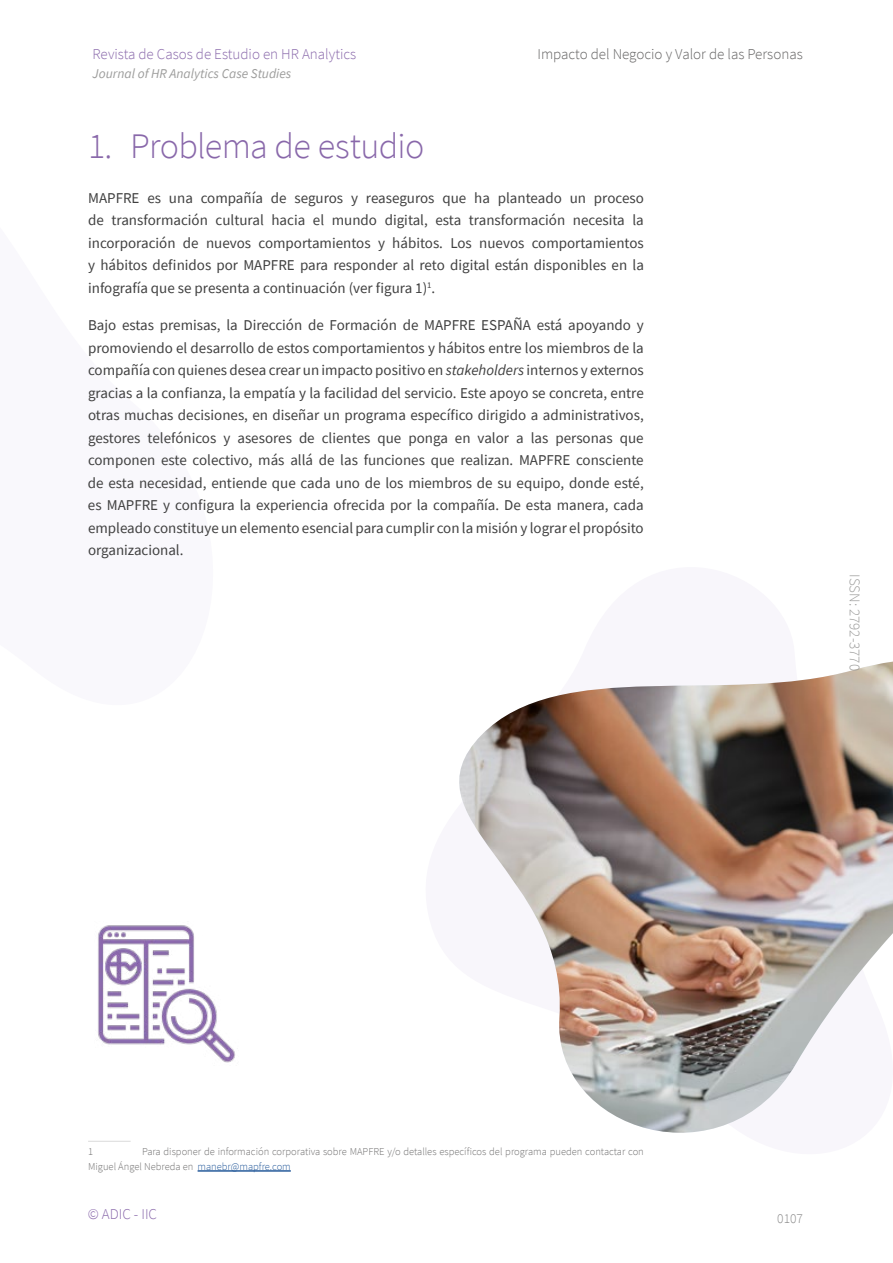
<style>
.page{position:relative;width:893px;height:1263px;background:#fff}
.page>*{position:absolute;margin:0;border:0;box-sizing:border-box;transform-origin:0 0}
.t1{font:300 36px "Source Sans Pro";letter-spacing:-.02em;color:#8968aa}
.t2{font:15px/22.5px "Source Sans Pro";color:#404040;text-align:justify}
.t3{font:300 15px "Source Sans Pro";color:#8968aa}
.t4{font:300 15px "Source Sans Pro";color:#646363}
.t5{font:300 15px "Source Sans Pro";color:#9d9d9c}
.t6{font:italic 13.5px "Source Sans Pro";color:#9d9d9c}
.t7{font:300 13.5px "Source Sans Pro";color:#878787}
.t8{font:300 10.5px/15px "Source Sans Pro";color:#706f6f}
.s1{font-style:italic}
.s2{color:#275b9b}
</style>
<div class="page">
<img style="left:459px;top:661px;width:434px;height:472px">
<hr style="left:88px;top:1141px;width:43px;height:1px;background:#dadada">
<hr style="left:198px;top:1170px;width:93px;height:2px;background:#275b9b">
<img style="left:98px;top:925px;width:137px;height:138px">
<p class="t3" style="left:93px;top:45px;width:265px">Revista de Casos de Estudio en HR Analytics</p>
<p class="t6" style="left:93px;top:65px;width:200px">Journal of HR Analytics Case Studies</p>
<p class="t4" style="left:537px;top:45px;width:267px">Impacto del Negocio y Valor de las Personas</p>
<h1 class="t1" style="left:88px;top:124px;width:338px">1. Problema de estudio</h1>
<p class="t2" style="left:88px;top:186px;width:557px">MAPFRE es una compañía de seguros y reaseguros que ha planteado un proceso de transformación cultural hacia el mundo digital, esta transformación necesita la incorporación de nuevos comportamientos y hábitos. Los nuevos comportamientos y hábitos definidos por MAPFRE para responder al reto digital están disponibles en la infografía que se presenta a continuación (ver figura 1)<sup>1</sup>.</p>
<p class="t2" style="left:88px;top:314px;width:557px">Bajo estas premisas, la Dirección de Formación de MAPFRE ESPAÑA está apoyando y promoviendo el desarrollo de estos comportamientos y hábitos entre los miembros de la compañía con quienes desea crear un impacto positivo en <span class="s1">stakeholders</span> internos y externos gracias a la confianza, la empatía y la facilidad del servicio. Este apoyo se concreta, entre otras muchas decisiones, en diseñar un programa específico dirigido a administrativos, gestores telefónicos y asesores de clientes que ponga en valor a las personas que componen este colectivo, más allá de las funciones que realizan. MAPFRE consciente de esta necesidad, entiende que cada uno de los miembros de su equipo, donde esté, es MAPFRE y configura la experiencia ofrecida por la compañía. De esta manera, cada empleado constituye un elemento esencial para cumplir con la misión y lograr el propósito organizacional.</p>
<p class="t5" style="left:864px;top:574px;width:98px;rotate:90deg">ISSN: 2792-3770</p>
<p class="t8" style="left:88px;top:1144px;width:557px;text-indent:54px">Para disponer de información corporativa sobre MAPFRE y/o detalles específicos del programa pueden contactar con<br>Miguel Ángel Nebreda en <span class="s2">manebr@mapfre.com</span></p>
<p class="t8" style="left:88px;top:1144px;width:7px">1</p>
<p class="t3" style="left:88px;top:1205px;width:71px">© ADIC - IIC</p>
<p class="t7" style="left:777px;top:1210px;width:27px">0107</p>
</div>
